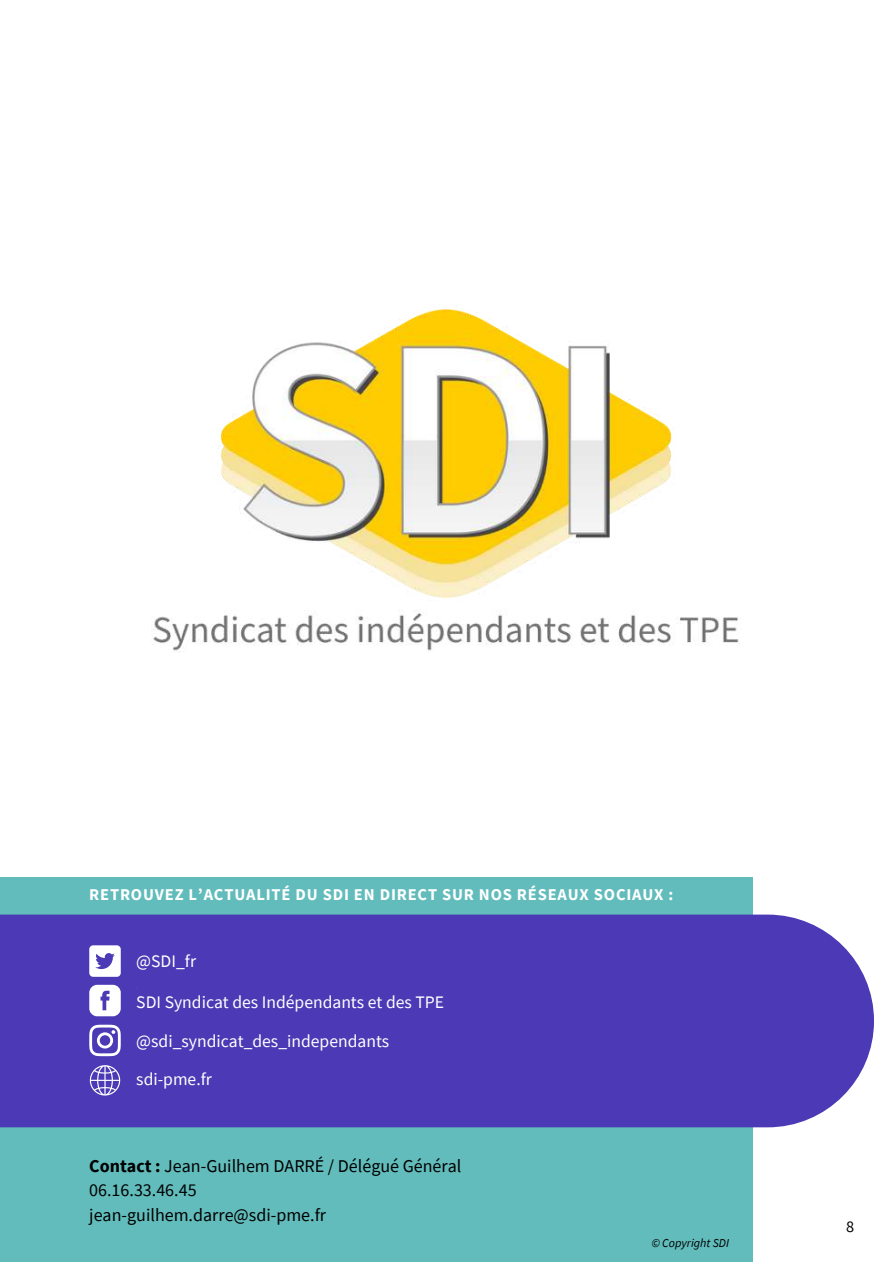
<style>
.page{position:relative;width:893px;height:1264px;background:#fff}
.page>*{position:absolute;margin:0;border:0;box-sizing:border-box;transform-origin:0 0}
.t1{font:18px/24.8px "Source Sans Pro";color:#000}
.t2{font:17.55px/38.5px "Source Sans Pro";color:#fff}
.t3{font:700 16.5px "Source Sans Pro";letter-spacing:.05em;color:#fff}
.t4{font:16.2px "Source Sans Pro";color:#000}
.t5{font:italic 12.15px "Source Sans Pro";color:#000}
.s1{font-weight:700}
</style>
<div class="page">
<img style="left:153px;top:308px;width:587px;height:345px">
<div style="left:0;top:877px;width:752px;height:385px;background:#62bcbc"></div>
<div style="left:0;top:914px;width:873px;height:213px;background:#4b39b5"></div>
<svg style="left:89px;top:1065px;width:32px;height:31px"></svg>
<svg style="left:89px;top:1024px;width:32px;height:32px"></svg>
<svg style="left:89px;top:984px;width:32px;height:32px"></svg>
<svg style="left:89px;top:945px;width:32px;height:31px"></svg>
<p class="t3" style="left:89px;top:883px;width:585px">RETROUVEZ L’ACTUALITÉ DU SDI EN DIRECT SUR NOS RÉSEAUX SOCIAUX :</p>
<p class="t2" style="left:136px;top:941px;width:61px">@SDI_fr</p>
<p class="t2" style="left:136px;top:982px;width:309px">SDI Syndicat des Indépendants et des TPE @sdi_syndicat_des_independants sdi-pme.fr</p>
<p class="t1" style="left:89px;top:1152px;width:373px"><span class="s1">Contact :</span> Jean-Guilhem DARRÉ / Délégué Général<br>06.16.33.46.45<br>jean-guilhem.darre@sdi-pme.fr</p>
<p class="t5" style="left:651px;top:1235px;width:79px">© Copyright SDI</p>
<p class="t4" style="left:846px;top:1216px;width:10px">8</p>
</div>
